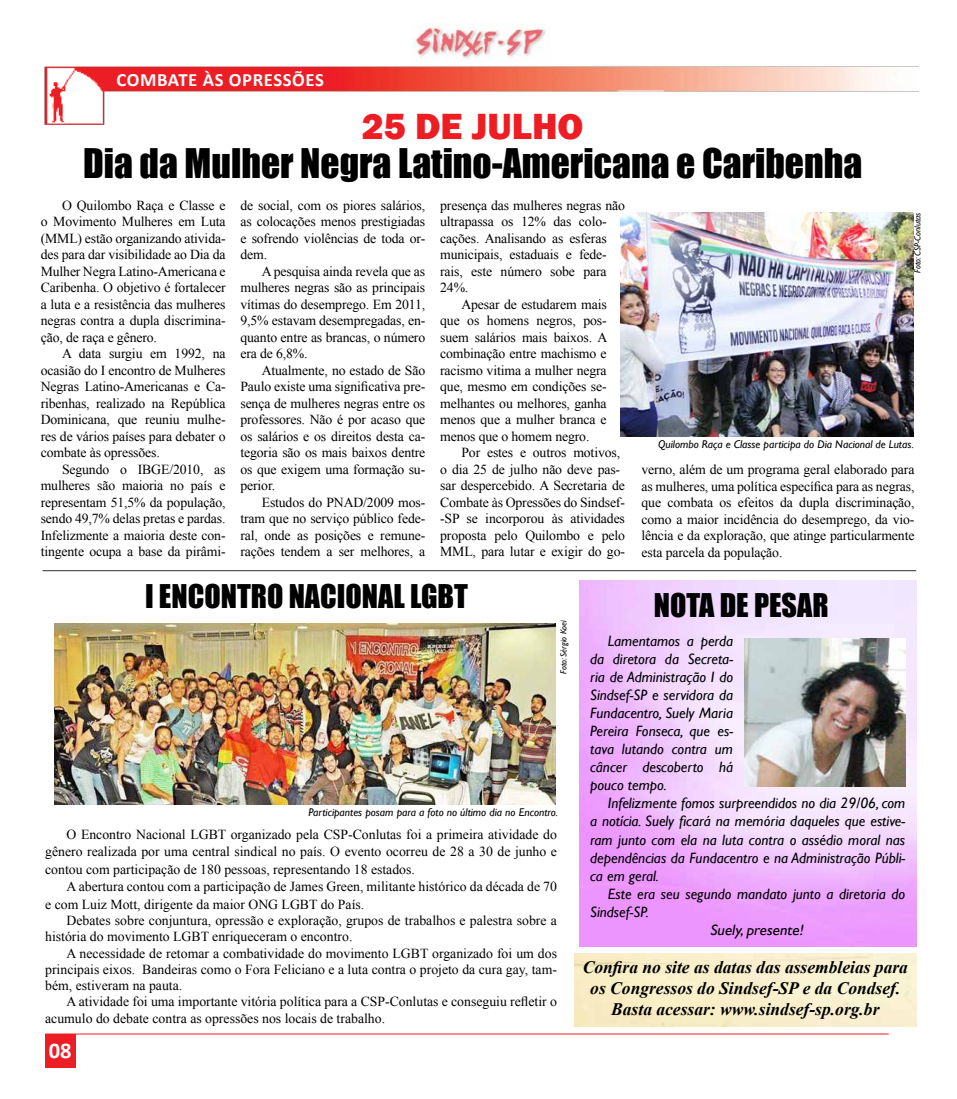
<style>
.page{position:relative;width:957px;height:1099px;background:#fff}
.page>*{position:absolute;margin:0;border:0;box-sizing:border-box;transform-origin:0 0}
.t1{font:37.5px "Impact";color:#000}
.t2{font:800 37.5px "Franklin Gothic";color:#ed1d24}
.t3{font:30px "Impact";color:#000}
.t4{font:700 22.5px "Calibri";color:#fff}
.t5{font:700 18.75px "Calibri";letter-spacing:.03em;color:#fff}
.t6{font:italic 700 17.5px/21px "Times New Roman";color:#000;text-align:center}
.t7{font:italic 15px/18px "Gill Sans";color:#000;text-align:justify}
.t8{font:italic 15px "Gill Sans";color:#000}
.t9{font:13.75px/16.5px "Times New Roman";letter-spacing:-.01em;color:#000;text-align:justify}
.t10{font:italic 11.25px "Gill Sans";color:#000}
.t11{font:italic 8.75px "Gill Sans";color:#000}
</style>
<div class="page">
<hr style="left:45px;top:1033px;width:843px;height:1px;background:#ed1d24">
<img style="left:579px;top:580px;width:337px;height:366px">
<img style="left:413px;top:23px;width:133px;height:36px">
<div style="left:45px;top:1034px;width:30px;height:33px;background:#ed1d24"></div>
<img style="left:44px;top:59px;width:874px;height:66px">
<hr style="left:43px;top:570px;width:873px;height:1px;background:#58595b">
<img style="left:55px;top:623px;width:500px;height:181px">
<img style="left:744px;top:638px;width:161px;height:148px">
<img style="left:620px;top:212px;width:293px;height:224px">
<h3 class="t5" style="left:116px;top:67px;width:208px">COMBATE ÀS OPRESSÕES</h3>
<h1 class="t2" style="left:362px;top:102px;width:150px">25 DE JULHO</h1>
<h1 class="t1" style="left:83px;top:134px;width:780px">Dia da Mulher Negra Latino-Americana e Caribenha</h1>
<p class="t9" style="left:41px;top:197px;width:186px;text-indent:21px">O Quilombo Raça e Classe e o Movimento Mulheres em Luta (MML) estão organizando ativida&shy;des para dar visibilidade ao Dia da Mulher Negra Latino-Americana e Caribenha. O objetivo é fortalecer a luta e a resistência das mulheres negras contra a dupla discrimina&shy;ção, de raça e gênero.</p>
<p class="t9" style="left:41px;top:345px;width:186px;text-indent:21px">A data surgiu em 1992, na ocasião do I encontro de Mulheres Negras Latino-Americanas e Ca&shy;ribenhas, realizado na República Dominicana, que reuniu mulhe&shy;res de vários países para debater o combate às opressões.</p>
<p class="t9" style="left:41px;top:461px;width:186px;text-indent:21px">Segundo o IBGE/2010, as mulheres são maioria no país e representam 51,5% da população, sendo 49,7% delas pretas e pardas.<br>Infelizmente a maioria deste con&shy;tingente ocupa a base da pirâmi-</p>
<p class="t9" style="left:240px;top:197px;width:186px">de social, com os piores salários, as colocações menos prestigiadas e sofrendo violências de toda or&shy;dem.</p>
<p class="t9" style="left:240px;top:263px;width:186px;text-indent:21px">A pesquisa ainda revela que as mulheres negras são as principais vítimas do desemprego. Em 2011, 9,5% estavam desempregadas, en&shy;quanto entre as brancas, o número era de 6,8%.</p>
<p class="t9" style="left:240px;top:362px;width:186px;text-indent:21px">Atualmente, no estado de São Paulo existe uma significativa pre&shy;sença de mulheres negras entre os professores. Não é por acaso que os salários e os direitos desta ca&shy;tegoria são os mais baixos dentre os que exigem uma formação su&shy;perior.</p>
<p class="t9" style="left:240px;top:494px;width:186px;text-indent:21px">Estudos do PNAD/2009 mos&shy;tram que no serviço público fede&shy;ral, onde as posições e remune&shy;rações tendem a ser melhores, a</p>
<p class="t9" style="left:440px;top:197px;width:186px;text-align:left">presença das mulheres negras não ultrapassa os 12% das colo&shy;cações. Analisando as esferas municipais, estaduais e fede&shy;rais, este número sobe para<br>24%.</p>
<p class="t9" style="left:440px;top:296px;width:169px;text-indent:21px">Apesar de estudarem mais que os homens negros, pos&shy;suem salários mais baixos. A combinação entre machismo e racismo vitima a mulher negra que, mesmo em condições se&shy;melhantes ou melhores, ganha menos que a mulher branca e menos que o homem negro.</p>
<p class="t9" style="left:440px;top:444px;width:186px;text-align:left;text-indent:21px">Por estes e outros motivos, o dia 25 de julho não deve pas&shy;sar despercebido. A Secretaria de<br>Combate às Opressões do Sindsef--SP se incorporou às atividades proposta pelo Quilombo e pelo<br>MML, para lutar e exigir do go-</p>
<h2 class="t3" style="left:145px;top:572px;width:324px">I Encontro Nacional LGBT</h2>
<p class="t11" style="left:912px;top:273px;width:62px;rotate:-90deg">Foto: CSP-Conlutas</p>
<p class="t10" style="left:658px;top:438px;width:257px">Quilombo Raça e Classe participa do Dia Nacional de Lutas.</p>
<p class="t9" style="left:641px;top:461px;width:274px">verno, além de um programa geral elaborado para as mulheres, uma política específica para as negras, que combata os efeitos da dupla discriminação, como a maior incidência do desemprego, da vio&shy;lência e da exploração, que atinge particularmente esta parcela da população.</p>
<h2 class="t3" style="left:654px;top:582px;width:176px">Nota de Pesar</h2>
<p class="t11" style="left:558px;top:674px;width:55px;rotate:-90deg">Foto: Sérgio Koei</p>
<p class="t10" style="left:308px;top:805px;width:251px">Participantes posam para a foto no último dia no Encontro.</p>
<p class="t9" style="left:45px;top:825px;width:513px;line-height:17.5px;text-indent:21px">O Encontro Nacional LGBT organizado pela CSP-Conlutas foi a primeira atividade do gênero realizada por uma central sindical no país. O evento ocorreu de 28 a 30 de junho e contou com participação de 180 pessoas, representando 18 estados.</p>
<p class="t9" style="left:45px;top:877px;width:513px;line-height:17.5px;text-indent:21px">A abertura contou com a participação de James Green, militante histórico da década de 70 e com Luiz Mott, dirigente da maior ONG LGBT do País.</p>
<p class="t9" style="left:45px;top:912px;width:513px;text-indent:21px">Debates sobre conjuntura, opressão e exploração, grupos de trabalhos e palestra sobre a história do movimento LGBT enriqueceram o encontro.</p>
<p class="t9" style="left:45px;top:944px;width:513px;text-indent:21px">A necessidade de retomar a combatividade do movimento LGBT organizado foi um dos principais eixos. Bandeiras como o Fora Feliciano e a luta contra o projeto da cura gay, tam&shy;bém, estiveram na pauta.</p>
<p class="t9" style="left:45px;top:993px;width:513px;text-indent:21px">A atividade foi uma importante vitória política para a CSP-Conlutas e conseguiu refletir o acumulo do debate contra as opressões nos locais de trabalho.</p>
<h3 class="t4" style="left:49px;top:1036px;width:24px">08</h3>
<p class="t7" style="left:590px;top:632px;width:144px;text-indent:18px">Lamentamos a perda da diretora da Secreta&shy;ria de Administração I do Sindsef-SP e servidora da Fundacentro, Suely Maria Pereira Fonseca, que es&shy;tava lutando contra um câncer descoberto há pouco tempo.</p>
<p class="t7" style="left:590px;top:794px;width:317px;text-indent:18px">Infelizmente fomos surpreendidos no dia 29/06, com a notícia. Suely ficará na memória daqueles que estive&shy;ram junto com ela na luta contra o assédio moral nas dependências da Fundacentro e na Administração Públi&shy;ca em geral.</p>
<p class="t7" style="left:590px;top:884px;width:317px;text-indent:18px">Este era seu segundo mandato junto a diretoria do<br>Sindsef-SP.</p>
<p class="t8" style="left:710px;top:920px;width:98px">Suely,presente!</p>
<p class="t6" style="left:582px;top:955px;width:327px">Confira no site as datas das assembleias para os Congressos do Sindsef-SP e da Condsef.<br>Basta acessar: www.sindsef-sp.org.br</p>
</div>
